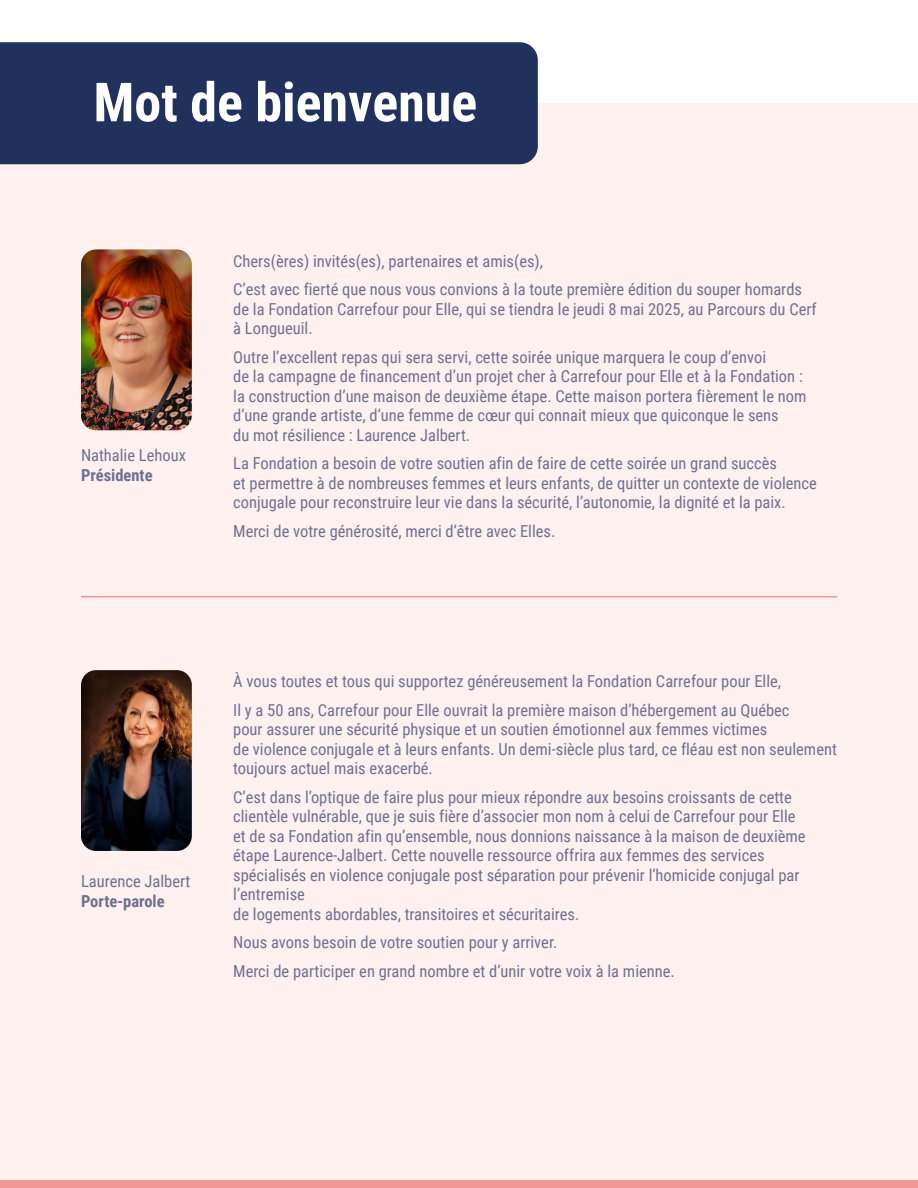
<style>
.page{position:relative;width:918px;height:1188px;background:#fff}
.page>*{position:absolute;margin:0;border:0;box-sizing:border-box;transform-origin:0 0}
.t1{font:700 54px "Roboto Condensed";color:#fff}
.t2{font:16.5px/19.5px "Roboto Condensed";color:#6f6f90}
.t3{font:700 16.5px "Roboto Condensed";color:#6f6f90}
</style>
<div class="page">
<div style="left:0;top:103px;width:918px;height:1085px;background:#fef1f0"></div>
<img style="left:81px;top:249px;width:111px;height:181px">
<div style="left:0;top:42px;width:538px;height:122px;background:#1f315c"></div>
<img style="left:81px;top:670px;width:111px;height:181px">
<hr style="left:81px;top:596px;width:756px;height:1px;background:#f29699">
<div style="left:0;top:1180px;width:918px;height:8px;background:#f29699"></div>
<h1 class="t1" style="left:93px;top:64px;width:385px">Mot de bienvenue</h1>
<p class="t2" style="left:81px;top:445px;width:106px">Nathalie Lehoux</p>
<p class="t3" style="left:81px;top:463px;width:73px">Présidente</p>
<p class="t2" style="left:233px;top:246px;width:570px;line-height:28.5px">Chers(ères) invités(es), partenaires et amis(es),<br>C’est avec fierté que nous vous convions à la toute première édition du souper homards</p>
<p class="t2" style="left:233px;top:299px;width:585px">de la Fondation Carrefour pour Elle, qui se tiendra le jeudi 8 mai 2025, au Parcours du Cerf à Longueuil.</p>
<p class="t2" style="left:233px;top:347px;width:575px">Outre l’excellent repas qui sera servi, cette soirée unique marquera le coup d’envoi<br>de la campagne de financement d’un projet cher à Carrefour pour Elle et à la Fondation : la construction d’une maison de deuxième étape. Cette maison portera fièrement le nom d’une grande artiste, d’une femme de cœur qui connait mieux que quiconque le sens<br>du mot résilience : Laurence Jalbert.</p>
<p class="t2" style="left:233px;top:453px;width:585px">La Fondation a besoin de votre soutien afin de faire de cette soirée un grand succès<br>et permettre à de nombreuses femmes et leurs enfants, de quitter un contexte de violence conjugale pour reconstruire leur vie dans la sécurité, l’autonomie, la dignité et la paix.</p>
<p class="t2" style="left:233px;top:521px;width:324px">Merci de votre générosité, merci d’être avec Elles.</p>
<p class="t2" style="left:81px;top:871px;width:111px">Laurence Jalbert</p>
<p class="t3" style="left:81px;top:889px;width:85px">Porte-parole</p>
<p class="t2" style="left:233px;top:667px;width:558px;line-height:28.5px">À vous toutes et tous qui supportez généreusement la Fondation Carrefour pour Elle,<br>Il y a 50 ans, Carrefour pour Elle ouvrait la première maison d’hébergement au Québec</p>
<p class="t2" style="left:233px;top:719px;width:605px">pour assurer une sécurité physique et un soutien émotionnel aux femmes victimes<br>de violence conjugale et à leurs enfants. Un demi-siècle plus tard, ce fléau est non seulement toujours actuel mais exacerbé.</p>
<p class="t2" style="left:233px;top:787px;width:574px">C’est dans l’optique de faire plus pour mieux répondre aux besoins croissants de cette clientèle vulnérable, que je suis fière d’associer mon nom à celui de Carrefour pour Elle et de sa Fondation afin qu’ensemble, nous donnions naissance à la maison de deuxième étape Laurence-Jalbert. Cette nouvelle ressource offrira aux femmes des services spécialisés en violence conjugale post séparation pour prévenir l’homicide conjugal par l’entremise<br>de logements abordables, transitoires et sécuritaires.</p>
<p class="t2" style="left:233px;top:928px;width:443px;line-height:28.5px">Nous avons besoin de votre soutien pour y arriver.<br>Merci de participer en grand nombre et d’unir votre voix à la mienne.</p>
</div>
